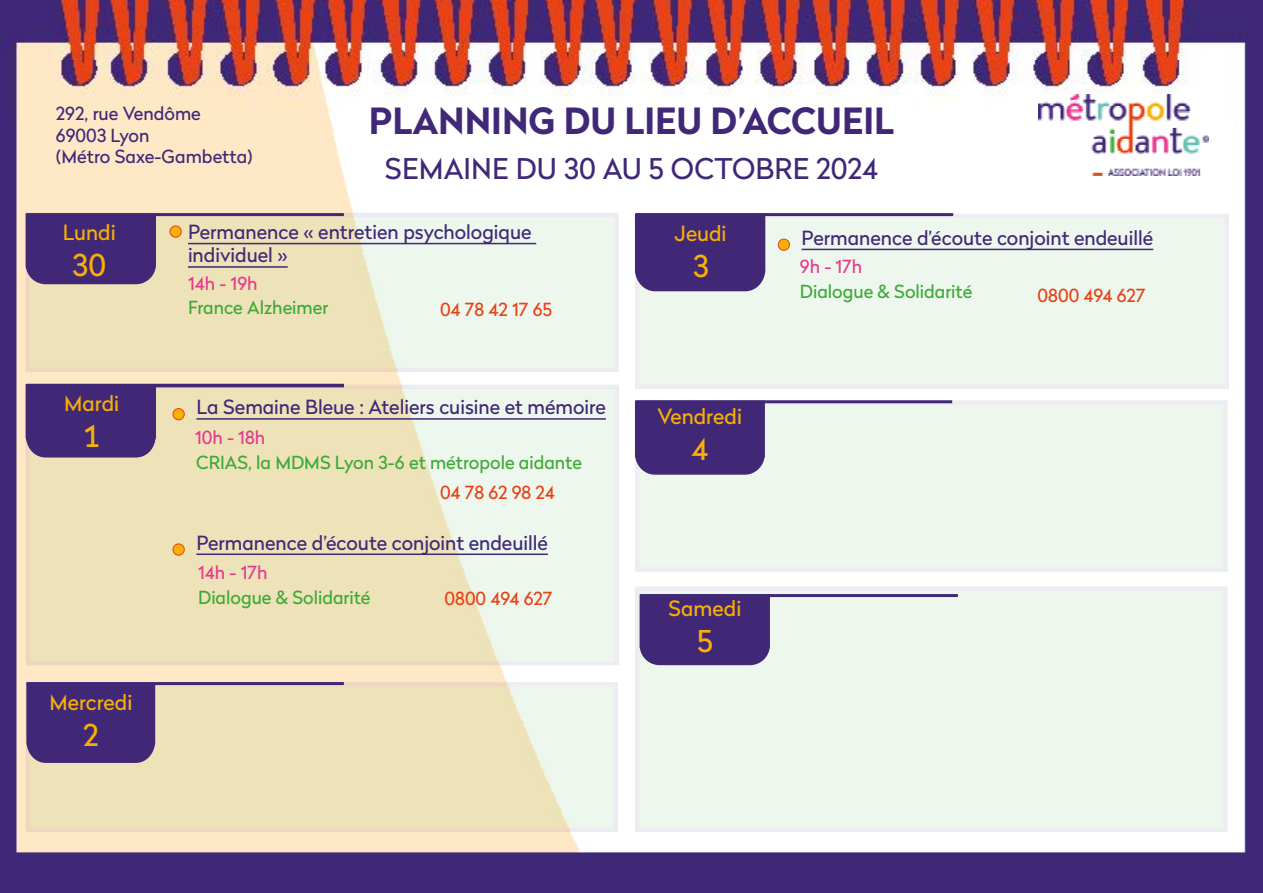
<style>
.page{position:relative;width:1263px;height:893px;background:#fff}
.page>*{position:absolute;margin:0;border:0;box-sizing:border-box;transform-origin:0 0}
.t1{font:700 36px "Radikal";color:#402877}
.t2{font:30px "Radikal";color:#f9b004}
.t3{font:28.5px "Radikal";letter-spacing:.005em;color:#402877}
.t4{font:21px "Radikal";color:#f9b004}
.t5{font:19.5px/23.4px "Radikal";color:#402877}
.t6{font:18px "Radikal";color:#3caa36}
.t7{font:18px/21.6px "Radikal";color:#402877}
.t8{font:18px "Radikal";color:#e74115}
.t9{font:18px "Radikal";color:#e6398d}
</style>
<div class="page">
<img style="left:0;top:0;width:1263px;height:893px">
<img style="left:1038px;top:95px;width:171px;height:81px">
<svg style="left:25px;top:213px;width:594px;height:159px;fill:#eee2b9"></svg>
<div style="left:635px;top:214px;width:594px;height:175px;background:#eef7ed"></div>
<svg style="left:26px;top:682px;width:592px;height:150px;fill:#eee2b9"></svg>
<div style="left:635px;top:400px;width:593px;height:172px;background:#eef7ed"></div>
<div style="left:635px;top:586px;width:593px;height:246px;background:#eef7ed"></div>
<svg style="left:26px;top:385px;width:593px;height:280px;fill:#eee2b9"></svg>
<div style="left:26px;top:685px;width:129px;height:78px;background:#402877"></div>
<hr style="left:26px;top:682px;width:318px;height:3px;background:#402877">
<div style="left:634px;top:400px;width:132px;height:75px;background:#402877"></div>
<hr style="left:636px;top:400px;width:316px;height:3px;background:#402877">
<div style="left:639px;top:594px;width:132px;height:72px;background:#402877"></div>
<hr style="left:640px;top:594px;width:318px;height:3px;background:#402877">
<div style="left:634px;top:213px;width:132px;height:79px;background:#402877"></div>
<hr style="left:636px;top:213px;width:317px;height:3px;background:#402877">
<div style="left:25px;top:213px;width:132px;height:72px;background:#402877"></div>
<hr style="left:26px;top:213px;width:318px;height:3px;background:#402877">
<div style="left:25px;top:383px;width:132px;height:74px;background:#402877"></div>
<hr style="left:26px;top:384px;width:318px;height:3px;background:#402877">
<div style="left:173px;top:409px;width:11px;height:11px;background:#f9b004;border-radius:50%"></div>
<div style="left:173px;top:408px;width:12px;height:12px;border:1px solid #e74115;border-radius:50%"></div>
<hr style="left:196px;top:418px;width:410px;height:2px;background:#402877">
<div style="left:173px;top:544px;width:11px;height:11px;background:#f9b004;border-radius:50%"></div>
<div style="left:173px;top:543px;width:12px;height:12px;border:1px solid #e74115;border-radius:50%"></div>
<hr style="left:196px;top:553px;width:352px;height:2px;background:#402877">
<div style="left:778px;top:239px;width:11px;height:11px;background:#f9b004;border-radius:50%"></div>
<div style="left:778px;top:239px;width:12px;height:12px;border:1px solid #e74115;border-radius:50%"></div>
<hr style="left:801px;top:249px;width:352px;height:1px;background:#402877">
<div style="left:170px;top:226px;width:11px;height:11px;background:#f9b004;border-radius:50%"></div>
<div style="left:170px;top:226px;width:12px;height:12px;border:1px solid #e74115;border-radius:50%"></div>
<hr style="left:188px;top:243px;width:348px;height:1px;background:#402877">
<hr style="left:188px;top:266px;width:100px;height:2px;background:#402877">
<p class="t7" style="left:56px;top:102px;width:198px">292, rue Vendôme<br>69003 Lyon<br>(Métro Saxe-Gambetta)</p>
<h1 class="t1" style="left:369px;top:95px;width:527px">PLANNING DU LIEU D’ACCUEIL</h1>
<h3 class="t3" style="left:385px;top:149px;width:495px">SEMAINE DU 30 AU 5 OCTOBRE 2024</h3>
<p class="t4" style="left:63px;top:217px;width:54px">Lundi</p>
<h2 class="t2" style="left:72px;top:244px;width:35px">30</h2>
<p class="t4" style="left:64px;top:388px;width:56px">Mardi</p>
<h2 class="t2" style="left:83px;top:415px;width:19px">1</h2>
<p class="t4" style="left:50px;top:687px;width:84px">Mercredi</p>
<h2 class="t2" style="left:82px;top:713px;width:19px">2</h2>
<p class="t5" style="left:188px;top:219px;width:345px">Permanence « entretien psychologique individuel »</p>
<p class="t9" style="left:188px;top:271px;width:71px">14h - 19h</p>
<p class="t6" style="left:188px;top:294px;width:142px">France Alzheimer</p>
<p class="t8" style="left:440px;top:296px;width:114px">04 78 42 17 65</p>
<p class="t5" style="left:196px;top:395px;width:411px">La Semaine Bleue : Ateliers cuisine et mémoire</p>
<p class="t9" style="left:195px;top:425px;width:72px">10h - 18h</p>
<p class="t6" style="left:196px;top:450px;width:387px">CRIAS, la MDMS Lyon 3-6 et métropole aidante</p>
<p class="t8" style="left:440px;top:480px;width:116px">04 78 62 98 24</p>
<p class="t5" style="left:196px;top:530px;width:353px">Permanence d’écoute conjoint endeuillé</p>
<p class="t9" style="left:198px;top:560px;width:71px">14h - 17h</p>
<p class="t6" style="left:198px;top:585px;width:174px">Dialogue &amp; Solidarité</p>
<p class="t8" style="left:444px;top:585px;width:109px">0800 494 627</p>
<p class="t4" style="left:674px;top:219px;width:54px">Jeudi</p>
<h2 class="t2" style="left:693px;top:245px;width:17px">3</h2>
<p class="t4" style="left:657px;top:401px;width:86px">Vendredi</p>
<h2 class="t2" style="left:691px;top:428px;width:18px">4</h2>
<p class="t4" style="left:669px;top:593px;width:74px">Samedi</p>
<h2 class="t2" style="left:697px;top:620px;width:18px">5</h2>
<p class="t5" style="left:801px;top:225px;width:353px">Permanence d’écoute conjoint endeuillé</p>
<p class="t9" style="left:800px;top:254px;width:64px">9h - 17h</p>
<p class="t6" style="left:800px;top:279px;width:174px">Dialogue &amp; Solidarité</p>
<p class="t8" style="left:1037px;top:283px;width:109px">0800 494 627</p>
</div>
